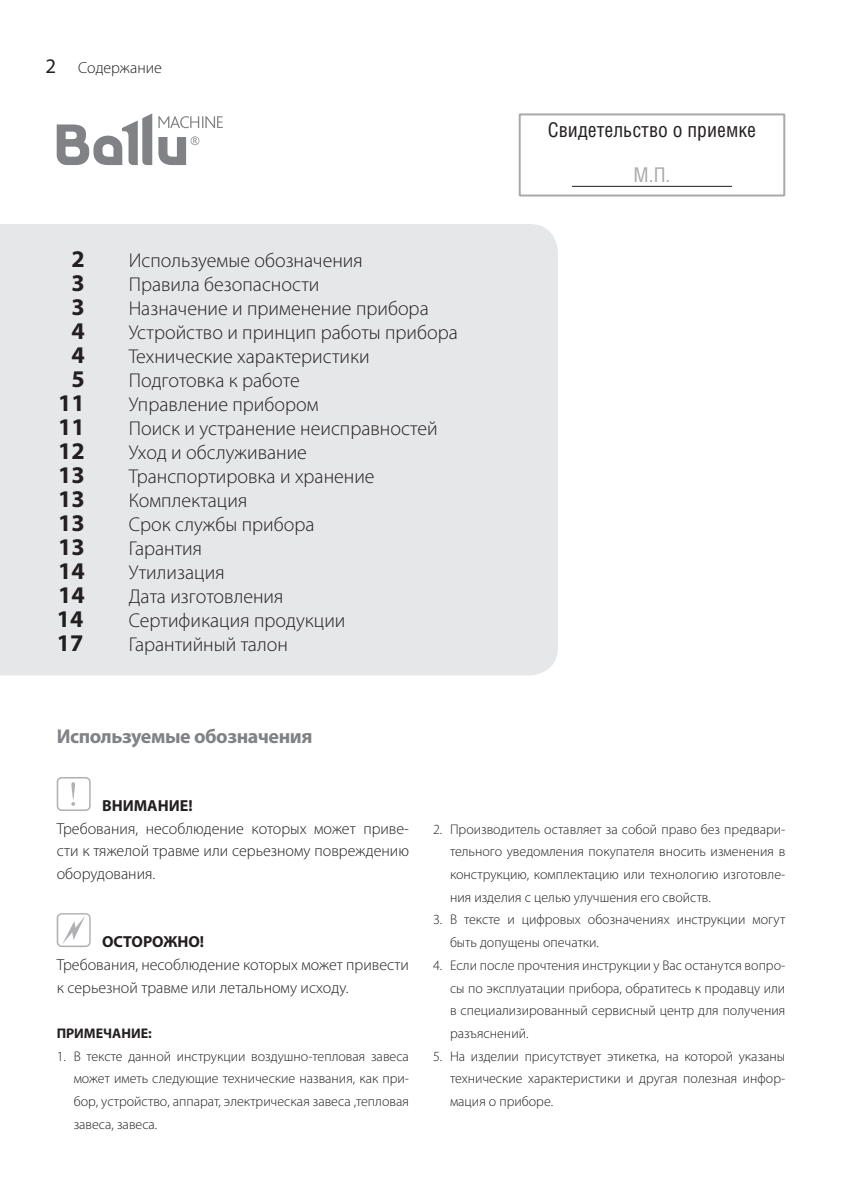
<style>
.page{position:relative;width:842px;height:1191px;background:#fff}
.page>*{position:absolute;margin:0;border:0;box-sizing:border-box;transform-origin:0 0}
.t1{font:700 24px "Myriad Pro";color:#231f20}
.t2{font:20.4px "Helios Cond";color:#231f20}
.t3{font:20.4px "Helios Cond";color:#a8a9ad}
.t4{font:300 20px "Myriad Pro";color:#231f20}
.t5{font:700 20px "Myriad Pro";letter-spacing:-.02em;color:#808285}
.spis{font:300 16px/22.6px "Myriad Pro";color:#231f20;text-align:justify}
.t6{font:700 16px "Myriad Pro";color:#231f20}
.t7{font:300 14px/22.6px "Myriad Pro";color:#231f20;text-align:justify}
.t8{font:700 14px "Myriad Pro";color:#231f20}
.s1{font-weight:400;font-size:20.8px}
</style>
<div class="page">
<svg style="left:57px;top:777px;width:34px;height:34px"></svg>
<svg style="left:57px;top:913px;width:34px;height:34px"></svg>
<div style="left:0;top:224px;width:558px;height:451px;background:#e6e7e9"></div>
<div style="left:519px;top:113px;width:266px;height:83px;border:2px solid #a8a9ad"></div>
<hr style="left:572px;top:186px;width:160px;height:1px;background:#231f20">
<svg style="left:57px;top:113px;width:166px;height:52px"></svg>
<p class="spis" style="left:45px;top:57px;width:118px"><span class="s1">2</span> Содержание</p>
<p class="t1" style="left:71px;top:243px;width:15px">2</p>
<p class="t4" style="left:129px;top:249px;width:236px">Используемые обозначения</p>
<p class="t1" style="left:71px;top:267px;width:15px">3</p>
<p class="t4" style="left:129px;top:273px;width:192px">Правила безопасности</p>
<p class="t1" style="left:71px;top:291px;width:15px">3</p>
<p class="t4" style="left:129px;top:297px;width:302px">Назначение и применение прибора</p>
<p class="t1" style="left:71px;top:315px;width:15px">4</p>
<p class="t4" style="left:129px;top:321px;width:331px">Устройство и принцип работы прибора</p>
<p class="t1" style="left:71px;top:339px;width:15px">4</p>
<p class="t4" style="left:129px;top:345px;width:242px">Технические характеристики</p>
<p class="t1" style="left:71px;top:363px;width:15px">5</p>
<p class="t4" style="left:129px;top:369px;width:172px">Подготовка к работе</p>
<p class="t1" style="left:58px;top:387px;width:28px">11</p>
<p class="t4" style="left:129px;top:393px;width:191px">Управление прибором</p>
<p class="t1" style="left:58px;top:411px;width:28px">11</p>
<p class="t4" style="left:129px;top:417px;width:310px">Поиск и устранение неисправностей</p>
<p class="t1" style="left:58px;top:435px;width:28px">12</p>
<p class="t4" style="left:129px;top:441px;width:180px">Уход и обслуживание</p>
<p class="t1" style="left:58px;top:459px;width:28px">13</p>
<p class="t4" style="left:129px;top:465px;width:247px">Транспортировка и хранение</p>
<p class="t1" style="left:58px;top:483px;width:28px">13</p>
<p class="t4" style="left:129px;top:489px;width:120px">Комплектация</p>
<p class="t1" style="left:58px;top:507px;width:28px">13</p>
<p class="t4" style="left:129px;top:513px;width:187px">Срок службы прибора</p>
<p class="t1" style="left:58px;top:531px;width:28px">13</p>
<p class="t4" style="left:129px;top:537px;width:75px">Гарантия</p>
<p class="t1" style="left:58px;top:555px;width:28px">14</p>
<p class="t4" style="left:129px;top:561px;width:97px">Утилизация</p>
<p class="t1" style="left:58px;top:579px;width:28px">14</p>
<p class="t4" style="left:129px;top:585px;width:156px">Дата изготовления</p>
<p class="t1" style="left:57px;top:603px;width:28px">14</p>
<p class="t4" style="left:129px;top:609px;width:218px">Сертификация продукции</p>
<p class="t1" style="left:57px;top:627px;width:28px">17</p>
<p class="t4" style="left:129px;top:633px;width:161px">Гарантийный талон</p>
<p class="t5" style="left:57px;top:723px;width:257px">Используемые обозначения</p>
<h2 class="t2" style="left:548px;top:118px;width:210px">Свидетельство о приемке</h2>
<h2 class="t3" style="left:633px;top:163px;width:38px">М.П.</h2>
<p class="t6" style="left:102px;top:795px;width:92px">ВНИМАНИЕ!</p>
<p class="spis" style="left:57px;top:817px;width:354px">Требования, несоблюдение которых может приве&shy;сти к тяжелой травме или серьезному повреждению оборудования.</p>
<p class="t6" style="left:102px;top:931px;width:104px">ОСТОРОЖНО!</p>
<p class="spis" style="left:57px;top:953px;width:354px">Требования, несоблюдение которых может привести к серьезной травме или летальному исходу.</p>
<p class="t8" style="left:57px;top:1024px;width:97px">ПРИМЕЧАНИЕ:</p>
<p class="t7" style="left:74px;top:1044px;width:337px;text-indent:-17px">1. В тексте данной инструкции воздушно-тепловая завеса может иметь следующие технические названия, как при&shy;бор, устройство, аппарат, электрическая завеса ,тепловая завеса, завеса.</p>
<p class="t7" style="left:450px;top:818px;width:337px;text-indent:-17px">2. Производитель оставляет за собой право без предвари&shy;тельного уведомления покупателя вносить изменения в конструкцию, комплектацию или технологию изготовле&shy;ния изделия с целью улучшения его свойств.</p>
<p class="t7" style="left:450px;top:908px;width:337px;text-indent:-17px">3. В тексте и цифровых обозначениях инструкции могут быть допущены опечатки.</p>
<p class="t7" style="left:450px;top:954px;width:337px;text-indent:-17px">4. Если после прочтения инструкции у Вас останутся вопро&shy;сы по эксплуатации прибора, обратитесь к продавцу или в специализированный сервисный центр для получения разъяснений.</p>
<p class="t7" style="left:450px;top:1044px;width:337px;text-indent:-17px">5. На изделии присутствует этикетка, на которой указаны технические характеристики и другая полезная инфор&shy;мация о приборе.</p>
</div>
